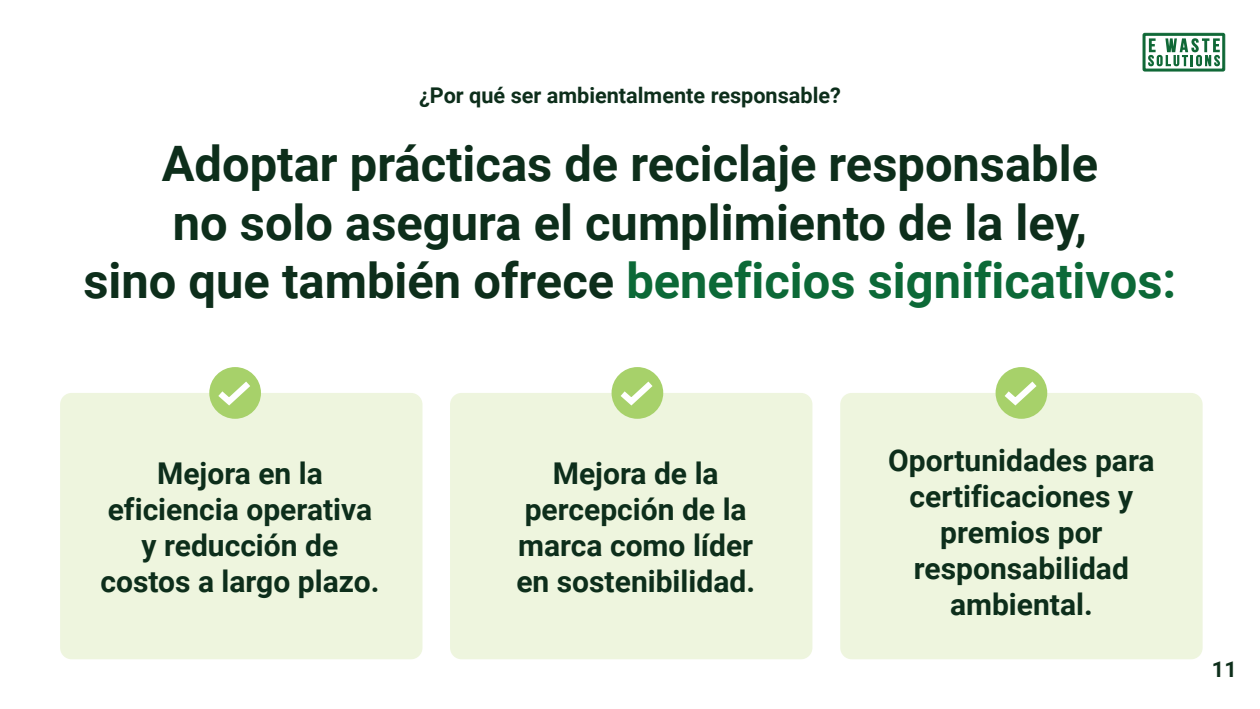
<style>
.page{position:relative;width:1260px;height:709px;background:#fff}
.page>*{position:absolute;margin:0;border:0;box-sizing:border-box;transform-origin:0 0}
.t1{font:700 48.88px/58.6px "Roboto";color:#0d2e1b;text-align:center}
.t2{font:700 30px/36px "Roboto";color:#0d2e1b;text-align:center}
.t3{font:700 21.62px "Roboto";color:#0d2e1b}
.s1{color:#0c6937}
</style>
<div class="page">
<div style="left:840px;top:393px;width:363px;height:266px;background:#eef5de;border-radius:12px"></div>
<svg style="left:1143px;top:33px;width:82px;height:38px"></svg>
<div style="left:60px;top:393px;width:362px;height:266px;background:#eef5de;border-radius:12px"></div>
<div style="left:450px;top:393px;width:362px;height:266px;background:#eef5de;border-radius:12px"></div>
<div style="left:209px;top:367px;width:52px;height:51px;background:#a7d16a;border-radius:50%"></div>
<svg style="left:212px;top:375px;width:45px;height:34px"></svg>
<div style="left:996px;top:367px;width:51px;height:51px;background:#a7d16a;border-radius:50%"></div>
<svg style="left:998px;top:375px;width:45px;height:34px"></svg>
<div style="left:612px;top:367px;width:51px;height:51px;background:#a7d16a;border-radius:50%"></div>
<svg style="left:614px;top:375px;width:45px;height:34px"></svg>
<p class="t3" style="left:419px;top:80px;width:423px">¿Por qué ser ambientalmente responsable?</p>
<h1 class="t1" style="left:83px;top:132px;width:1094px">Adoptar prácticas de reciclaje responsable<br>no solo asegura el cumplimiento de la ley,<br>sino que también ofrece <span class="s1">beneficios significativos:</span></h1>
<p class="t2" style="left:100px;top:453px;width:281px">Mejora en la eficiencia operativa y reducción de costos a largo plazo.</p>
<p class="t2" style="left:516px;top:453px;width:240px">Mejora de la percepción de la marca como líder en sostenibilidad.</p>
<p class="t2" style="left:888px;top:441px;width:268px">Oportunidades para certificaciones y premios por responsabilidad ambiental.</p>
<p class="t3" style="left:1212px;top:653px;width:26px">11</p>
</div>
